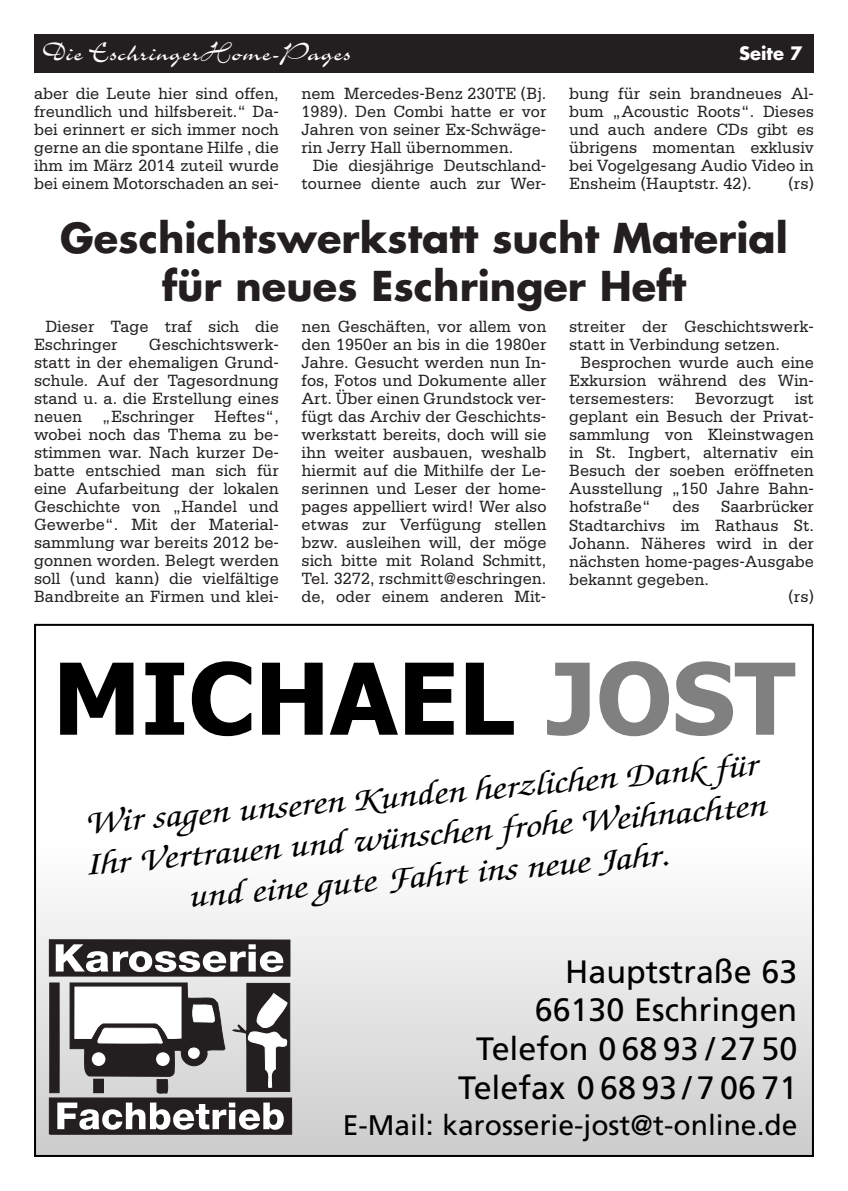
<style>
.page{position:relative;width:848px;height:1191px;background:#fff}
.page>*{position:absolute;margin:0;border:0;box-sizing:border-box;transform-origin:0 0}
.t1{font:700 99px "Tahoma";color:#000}
.Uberschrift{font:700 40px/48px "Futura LT";color:#231f20;text-align:center}
.t2{font:italic 500 33.2px/40.8px "Zapf Chancery LT";color:#000;text-align:center;scale:1.2 1}
.t3{font:32.4px/38.8px "Frutiger LT";color:#000;text-align:right}
.t4{font:29px "Charme LT";color:#fff}
.t5{font:28.4px "Frutiger LT";color:#000}
.t6{font:700 18px "Futura LT";color:#fff}
.Grundtext{font:17.2px/18px "Serifa LT";color:#231f20;text-align:justify;scale:.95 1}
.s1{color:#808080}
</style>
<div class="page">
<div style="left:34px;top:34px;width:780px;height:38px;background:#231f20"></div>
<div style="left:34px;top:843px;width:780px;height:313px;background:linear-gradient(to bottom,#fdfdfd,#ccc)"></div>
<div style="left:49px;top:939px;width:241px;height:37px;background:#231f20"></div>
<div style="left:49px;top:939px;width:241px;height:37px;border:1px solid #231f20"></div>
<svg style="left:56px;top:944px;width:227px;height:28px"></svg>
<svg style="left:48px;top:982px;width:245px;height:153px"></svg>
<p class="t4" style="left:43px;top:38px;width:310px">Die EschringerHome-Pages</p>
<p class="t6" style="left:739px;top:42px;width:65px">Seite 7</p>
<p class="Grundtext" style="left:34px;top:84px;width:259px">aber die Leute hier sind offen, freundlich und hilfsbereit.“ Da&shy;bei erinnert er sich immer noch gerne an die spontane Hilfe , die ihm im März 2014 zuteil wurde bei einem Motorschaden an sei-</p>
<p class="Grundtext" style="left:301px;top:84px;width:259px">nem Mercedes-Benz 230TE (Bj.<br>1989). Den Combi hatte er vor Jahren von seiner Ex-Schwäge&shy;rin Jerry Hall übernommen.</p>
<p class="Grundtext" style="left:301px;top:156px;width:259px;text-align:right">Die diesjährige Deutschland&shy;tournee diente auch zur Wer-</p>
<p class="Grundtext" style="left:569px;top:84px;width:259px">bung für sein brandneues Al&shy;bum „Acoustic Roots“. Dieses und auch andere CDs gibt es übrigens momentan exklusiv bei Vogelgesang Audio Video in Ensheim (Hauptstr. 42).</p>
<p class="Grundtext" style="left:788px;top:174px;width:28px">(rs)</p>
<p class="Uberschrift" style="left:60px;top:213px;width:729px">Geschichtswerkstatt sucht Material für neues Eschringer Heft</p>
<p class="Grundtext" style="left:34px;top:318px;width:259px;text-indent:11px">Dieser Tage traf sich die<br>Eschringer</p>
<p class="Grundtext" style="left:34px;top:336px;width:259px;text-indent:115px">Geschichtswerk&shy;statt in der ehemaligen Grund&shy;schule. Auf der Tagesordnung stand u. a. die Erstellung eines neuen „Eschringer Heftes“, wobei noch das Thema zu be&shy;stimmen war. Nach kurzer De&shy;batte entschied man sich für eine Aufarbeitung der lokalen Geschichte von „Handel und Gewerbe“. Mit der Material&shy;sammlung war bereits 2012 be&shy;gonnen worden. Belegt werden soll (und kann) die vielfältige Bandbreite an Firmen und klei-</p>
<p class="Grundtext" style="left:301px;top:318px;width:259px">nen Geschäften, vor allem von den 1950er an bis in die 1980er Jahre. Gesucht werden nun In&shy;fos, Fotos und Dokumente aller Art. Über einen Grundstock ver&shy;fügt das Archiv der Geschichts&shy;werkstatt bereits, doch will sie ihn weiter ausbauen, weshalb hiermit auf die Mithilfe der Le&shy;serinnen und Leser der home&shy;pages appelliert wird! Wer also etwas zur Verfügung stellen bzw. ausleihen will, der möge sich bitte mit Roland Schmitt, Tel. 3272, rschmitt@eschringen. de, oder einem anderen Mit-</p>
<p class="Grundtext" style="left:569px;top:318px;width:259px">streiter der Geschichtswerk&shy;statt in Verbindung setzen.</p>
<p class="Grundtext" style="left:569px;top:354px;width:259px;text-indent:11px">Besprochen wurde auch eine Exkursion während des Win&shy;tersemesters: Bevorzugt ist geplant ein Besuch der Privat&shy;sammlung von Kleinstwagen in St. Ingbert, alternativ ein Besuch der soeben eröffneten Ausstellung „150 Jahre Bahn&shy;hofstraße“</p>
<p class="Grundtext" style="left:569px;top:498px;width:259px;text-indent:152px">Saarbrücker Stadtarchivs im Rathaus St.<br>Johann. Näheres wird in der nächsten home-pages-Ausgabe bekannt gegeben.</p>
<p class="Grundtext" style="left:788px;top:588px;width:28px">(rs)</p>
<p class="Grundtext" style="left:672px;top:498px;width:30px">des</p>
<p class="t1" style="left:53px;top:629px;width:744px">MICHAEL <span class="s1">JOST</span></p>
<p class="t2" style="left:78px;top:805px;width:571px;rotate:-5deg">Wir sagen unseren Kunden herzlichen Dank für<br>Ihr Vertrauen und wünschen frohe Weihnachten und eine gute Fahrt ins neue Jahr.</p>
<p class="t3" style="left:458px;top:952px;width:341px">Hauptstraße 63<br>66130 Eschringen<br>Telefon 0 68 93 / 27 50<br>Telefax 0 68 93 / 7 06 71</p>
<p class="t5" style="left:343px;top:1108px;width:456px">E-Mail: karosserie-jost@t-online.de</p>
</div>
